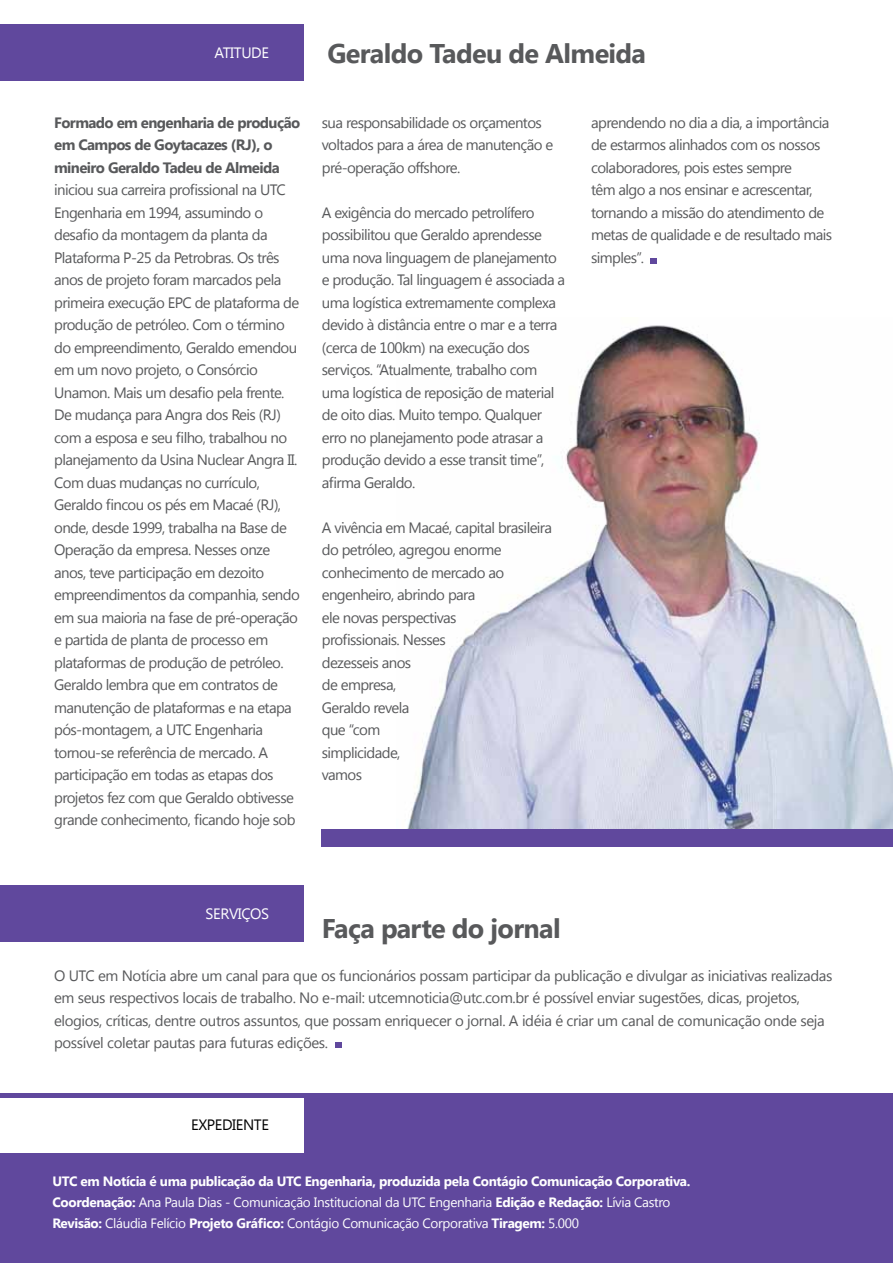
<style>
.page{position:relative;width:893px;height:1263px;background:#fff}
.page>*{position:absolute;margin:0;border:0;box-sizing:border-box;transform-origin:0 0}
.t1{font:700 27px "Segoe UI";letter-spacing:-.025em;color:#58595b}
.t2{font:15px/22.5px "Segoe UI";letter-spacing:-.04em;color:#58595b}
.t3{font:700 15px/22.5px "Segoe UI";letter-spacing:-.04em;color:#58595b}
.t4{font:15px "Segoe UI";letter-spacing:-.025em;color:#fff}
.t5{font:15px "Segoe UI";letter-spacing:-.025em;color:#000}
.t6{font:700 13.5px/21px "Segoe UI";letter-spacing:-.025em;color:#fff}
.s1{font-weight:400}
</style>
<div class="page">
<img style="left:407px;top:325px;width:486px;height:504px">
<svg style="left:650px;top:258px;width:6px;height:5px"></svg>
<svg style="left:336px;top:1042px;width:6px;height:6px"></svg>
<div style="left:0;top:885px;width:304px;height:57px;background:#60489d"></div>
<div style="left:0;top:1093px;width:893px;height:170px;background:#60489d"></div>
<div style="left:0;top:1098px;width:304px;height:55px;background:#fff"></div>
<div style="left:0;top:24px;width:304px;height:56px;background:#60489d"></div>
<div style="left:322px;top:829px;width:571px;height:18px;background:#60489d"></div>
<p class="t4" style="left:215px;top:42px;width:56px">ATITUDE</p>
<p class="t3" style="left:54px;top:110px;width:248px">Formado em engenharia de produção em Campos de Goytacazes (RJ), o mineiro Geraldo Tadeu de Almeida</p>
<p class="t2" style="left:54px;top:178px;width:247px">iniciou sua carreira profissional na UTC Engenharia em 1994, assumindo o desafio da montagem da planta da Plataforma P-25 da Petrobras. Os três anos de projeto foram marcados pela primeira execução EPC de plataforma de produção de petróleo. Com o término do empreendimento, Geraldo emendou em um novo projeto, o Consórcio Unamon. Mais um desafio pela frente.<br>De mudança para Angra dos Reis (RJ) com a esposa e seu filho, trabalhou no planejamento da Usina Nuclear Angra II.<br>Com duas mudanças no currículo, Geraldo fincou os pés em Macaé (RJ), onde, desde 1999, trabalha na Base de Operação da empresa. Nesses onze anos, teve participação em dezoito empreendimentos da companhia, sendo em sua maioria na fase de pré-operação e partida de planta de processo em plataformas de produção de petróleo.<br>Geraldo lembra que em contratos de manutenção de plataformas e na etapa pós-montagem, a UTC Engenharia tornou-se referência de mercado. A participação em todas as etapas dos projetos fez com que Geraldo obtivesse grande conhecimento, ficando hoje sob</p>
<h1 class="t1" style="left:327px;top:35px;width:320px">Geraldo Tadeu de Almeida</h1>
<p class="t2" style="left:322px;top:110px;width:233px">sua responsabilidade os orçamentos voltados para a área de manutenção e pré-operação offshore.</p>
<p class="t2" style="left:322px;top:200px;width:245px">A exigência do mercado petrolífero possibilitou que Geraldo aprendesse uma nova linguagem de planejamento e produção. Tal linguagem é associada a uma logística extremamente complexa devido à distância entre o mar e a terra (cerca de 100km) na execução dos serviços. “Atualmente, trabalho com uma logística de reposição de material de oito dias. Muito tempo. Qualquer erro no planejamento pode atrasar a produção devido a esse transit time”, afirma Geraldo.</p>
<p class="t2" style="left:322px;top:515px;width:232px">A vivência em Macaé, capital brasileira do petróleo, agregou enorme conhecimento de mercado ao engenheiro, abrindo para<br>ele novas perspectivas<br>profissionais. Nesses<br>dezesseis anos<br>de empresa,<br>Geraldo revela<br>que “com<br>simplicidade,<br>vamos</p>
<p class="t2" style="left:591px;top:110px;width:243px">aprendendo no dia a dia, a importância de estarmos alinhados com os nossos colaboradores, pois estes sempre<br>têm algo a nos ensinar e acrescentar, tornando a missão do atendimento de metas de qualidade e de resultado mais simples”.</p>
<p class="t4" style="left:206px;top:903px;width:65px">SERVIÇOS</p>
<h1 class="t1" style="left:322px;top:909px;width:241px">Faça parte do jornal</h1>
<p class="t2" style="left:54px;top:963px;width:780px">O UTC em Notícia abre um canal para que os funcionários possam participar da publicação e divulgar as iniciativas realizadas em seus respectivos locais de trabalho. No e-mail: utcemnoticia@utc.com.br é possível enviar sugestões, dicas, projetos, elogios, críticas, dentre outros assuntos, que possam enriquecer o jornal. A idéia é criar um canal de comunicação onde seja possível coletar pautas para futuras edições.</p>
<p class="t5" style="left:191px;top:1114px;width:79px">EXPEDIENTE</p>
<p class="t6" style="left:52px;top:1169px;width:639px">UTC em Notícia é uma publicação da UTC Engenharia, produzida pela Contágio Comunicação Corporativa.<br>Coordenação: <span class="s1">Ana Paula Dias - Comunicação Institucional da UTC Engenharia</span> Edição e Redação: <span class="s1">Lívia Castro<br></span>Revisão: <span class="s1">Cláudia Felício</span> Projeto Gráfico: <span class="s1">Contágio Comunicação Corporativa</span> Tiragem: <span class="s1">5.000</span></p>
</div>
